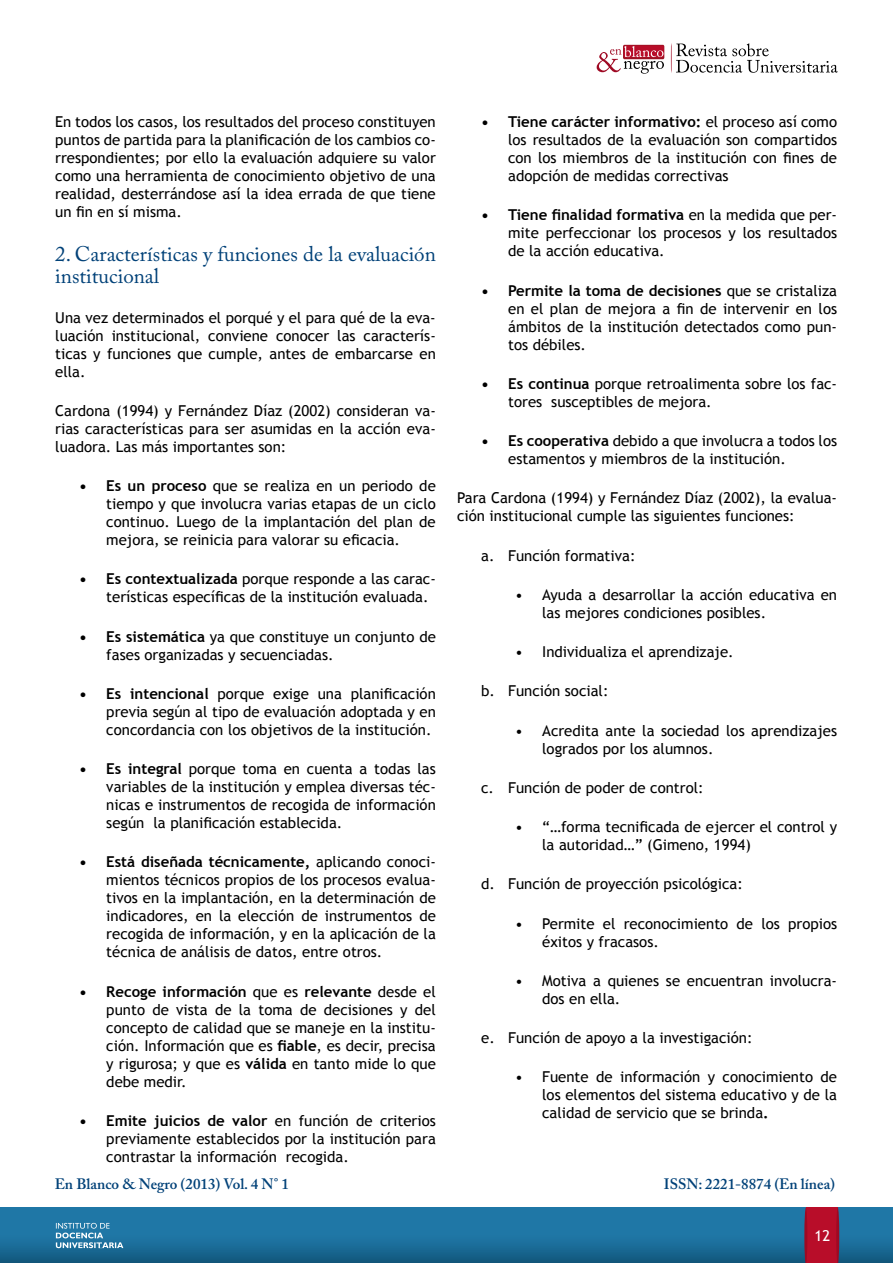
<style>
.page{position:relative;width:893px;height:1263px;background:#fff}
.page>*{position:absolute;margin:0;border:0;box-sizing:border-box;transform-origin:0 0}
.t1{font:21px/22.5px "Adobe Caslon Pro";color:#004178}
.t2{font:15px/18px "Trebuchet MS";color:#000;text-align:justify}
.t3{font:600 15px "Adobe Caslon Pro";color:#004178}
.t4{font:15px "Trebuchet MS";color:#fff}
.s1{font-weight:700}
</style>
<div class="page">
<div style="left:623px;top:45px;width:41px;height:14px;background:#a71025;border-radius:2px"></div>
<svg style="left:671px;top:43px;width:167px;height:30px"></svg>
<svg style="left:597px;top:46px;width:67px;height:28px"></svg>
<div style="left:0;top:1208px;width:893px;height:55px;background:linear-gradient(to bottom,#237fb1,#156088)"></div>
<div style="left:806px;top:1208px;width:32px;height:55px;background:#b80d29"></div>
<svg style="left:804px;top:1208px;width:3px;height:55px"></svg>
<svg style="left:836px;top:1208px;width:3px;height:55px"></svg>
<svg style="left:56px;top:1223px;width:67px;height:25px"></svg>
<p class="t2" style="left:55px;top:113px;width:382px">En todos los casos, los resultados del proceso constituyen puntos de partida para la planificación de los cambios co&shy;rrespondientes; por ello la evaluación adquiere su valor como una herramienta de conocimiento objetivo de una realidad, desterrándose así la idea errada de que tiene un fin en sí misma.</p>
<h1 class="t1" style="left:55px;top:242px;width:382px">2. Características y funciones de la evaluación institucional</h1>
<p class="t2" style="left:55px;top:308px;width:382px">Una vez determinados el porqué y el para qué de la eva&shy;luación institucional, conviene conocer las caracterís&shy;ticas y funciones que cumple, antes de embarcarse en ella.</p>
<p class="t2" style="left:55px;top:402px;width:382px">Cardona (1994) y Fernández Díaz (2002) consideran va&shy;rias características para ser asumidas en la acción eva&shy;luadora. Las más importantes son:</p>
<p class="t2" style="left:106px;top:477px;width:331px;text-indent:-27px"><span class="s1">• Es un proceso</span> que se realiza en un periodo de tiempo y que involucra varias etapas de un ciclo continuo. Luego de la implantación del plan de mejora, se reinicia para valorar su eficacia.</p>
<p class="t2" style="left:106px;top:570px;width:331px;text-indent:-27px"><span class="s1">• Es contextualizada</span> porque responde a las carac&shy;terísticas específicas de la institución evaluada.</p>
<p class="t2" style="left:106px;top:627px;width:331px;text-indent:-27px"><span class="s1">• Es sistemática</span> ya que constituye un conjunto de fases organizadas y secuenciadas.</p>
<p class="t2" style="left:106px;top:685px;width:331px;text-indent:-27px"><span class="s1">• Es intencional</span> porque exige una planificación previa según al tipo de evaluación adoptada y en concordancia con los objetivos de la institución.</p>
<p class="t2" style="left:106px;top:760px;width:331px;text-indent:-27px"><span class="s1">• Es integral</span> porque toma en cuenta a todas las variables de la institución y emplea diversas téc&shy;nicas e instrumentos de recogida de información según la planificación establecida.</p>
<p class="t2" style="left:106px;top:853px;width:331px;text-indent:-27px"><span class="s1">• Está diseñada técnicamente,</span> aplicando conoci&shy;mientos técnicos propios de los procesos evalua&shy;tivos en la implantación, en la determinación de indicadores, en la elección de instrumentos de recogida de información, y en la aplicación de la técnica de análisis de datos, entre otros.</p>
<p class="t2" style="left:106px;top:982px;width:331px;text-indent:-27px"><span class="s1">• Recoge información</span> que es <span class="s1">relevante</span> desde el punto de vista de la toma de decisiones y del concepto de calidad que se maneje en la institu&shy;ción. Información que es <span class="s1">fiable</span>, es decir, precisa y rigurosa; y que es <span class="s1">válida</span> en tanto mide lo que debe medir.</p>
<p class="t2" style="left:106px;top:1112px;width:331px;text-indent:-27px"><span class="s1">• Emite juicios de valor</span> en función de criterios previamente establecidos por la institución para contrastar la información recogida.</p>
<p class="t2" style="left:508px;top:113px;width:330px;text-indent:-27px"><span class="s1">• Tiene carácter informativo:</span> el proceso así como los resultados de la evaluación son compartidos con los miembros de la institución con fines de adopción de medidas correctivas</p>
<p class="t2" style="left:508px;top:206px;width:330px;text-indent:-27px"><span class="s1">• Tiene finalidad formativa</span> en la medida que per&shy;mite perfeccionar los procesos y los resultados de la acción educativa.</p>
<p class="t2" style="left:508px;top:281px;width:330px;text-indent:-27px"><span class="s1">• Permite la toma de decisiones</span> que se cristaliza en el plan de mejora a fin de intervenir en los ámbitos de la institución detectados como pun&shy;tos débiles.</p>
<p class="t2" style="left:508px;top:375px;width:330px;text-indent:-27px"><span class="s1">• Es continua</span> porque retroalimenta sobre los fac&shy;tores susceptibles de mejora.</p>
<p class="t2" style="left:508px;top:432px;width:330px;text-indent:-27px"><span class="s1">• Es cooperativa</span> debido a que involucra a todos los estamentos y miembros de la institución.</p>
<p class="t2" style="left:457px;top:489px;width:381px">Para Cardona (1994) y Fernández Díaz (2002), la evalua&shy;ción institucional cumple las siguientes funciones:</p>
<p class="t2" style="left:481px;top:546px;width:156px">a. Función formativa:</p>
<p class="t2" style="left:542px;top:586px;width:296px;text-indent:-27px">• Ayuda a desarrollar la acción educativa en las mejores condiciones posibles.</p>
<p class="t2" style="left:515px;top:643px;width:220px">• Individualiza el aprendizaje.</p>
<p class="t2" style="left:481px;top:682px;width:129px">b. Función social:</p>
<p class="t2" style="left:542px;top:721px;width:296px;text-indent:-27px">• Acredita ante la sociedad los aprendizajes logrados por los alumnos.</p>
<p class="t2" style="left:481px;top:779px;width:224px">c. Función de poder de control:</p>
<p class="t2" style="left:542px;top:818px;width:296px;text-indent:-27px">• “…forma tecnificada de ejercer el control y la autoridad…” (Gimeno, 1994)</p>
<p class="t2" style="left:481px;top:875px;width:263px">d. Función de proyección psicológica:</p>
<p class="t2" style="left:542px;top:914px;width:296px;text-indent:-27px">• Permite el reconocimiento de los propios éxitos y fracasos.</p>
<p class="t2" style="left:542px;top:972px;width:296px;text-indent:-27px">• Motiva a quienes se encuentran involucra&shy;dos en ella.</p>
<p class="t2" style="left:481px;top:1029px;width:273px">e. Función de apoyo a la investigación:</p>
<p class="t2" style="left:542px;top:1068px;width:296px;text-indent:-27px">• Fuente de información y conocimiento de los elementos del sistema educativo y de la calidad de servicio que se brinda<span class="s1">.</span></p>
<p class="t3" style="left:55px;top:1175px;width:236px">En Blanco &amp; Negro (2013) Vol. 4 N° 1</p>
<p class="t3" style="left:664px;top:1175px;width:173px">ISSN: 2221-8874 (En línea)</p>
<p class="t4" style="left:814px;top:1227px;width:17px">1 23</p>
</div>
